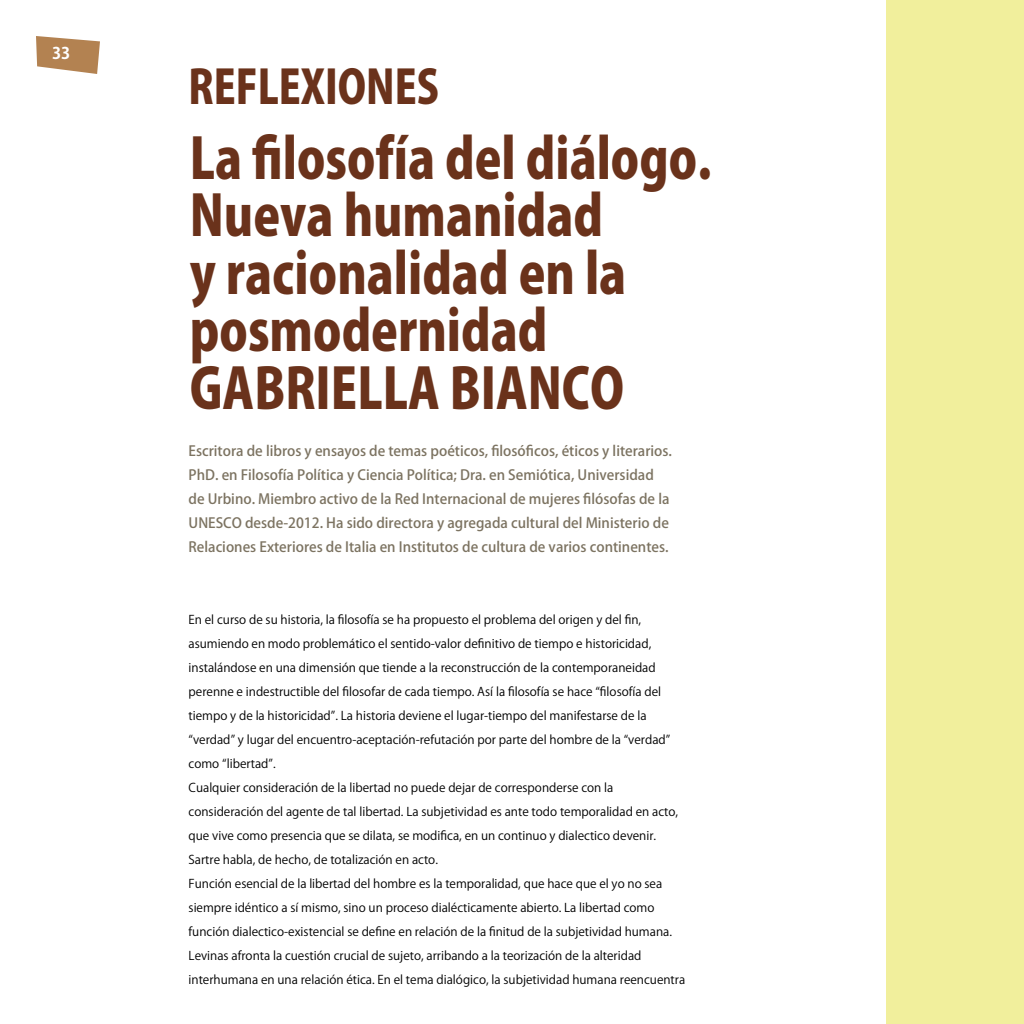
<style>
.page{position:relative;width:1024px;height:1024px;background:#fff}
.page>*{position:absolute;margin:0;border:0;box-sizing:border-box;transform-origin:0 0}
.t1{font:800 55.2px/57.6px "Koz Go Pro";color:#6a321b;scale:.87 1}
.t2{font:800 46px "Koz Go Pro";color:#6a321b;scale:.87 1}
.t3{font:700 16px "Koz Go Pr 6 N";color:#fff}
.t4{font:500 14px/24px "Koz Go Pro";color:#7c7361}
.t5{font:12px/24px "Koz Go Pro";color:#000}
</style>
<div class="page">
<svg style="left:36px;top:36px;width:64px;height:38px"></svg>
<div style="left:886px;top:0;width:138px;height:1024px;background:#f1ef9c"></div>
<h3 class="t3" style="left:52px;top:44px;width:20px">33</h3>
<h2 class="t2" style="left:189px;top:57px;width:289px">REFLEXIONES</h2>
<h1 class="t1" style="left:190px;top:133px;width:601px">La filosofía del diálogo.<br>Nueva humanidad<br>y racionalidad en la posmodernidad<br>GABRIELLA BIANCO</h1>
<p class="t4" style="left:189px;top:440px;width:485px">Escritora de libros y ensayos de temas poéticos, filosóficos, éticos y literarios.<br>PhD. en Filosofía Política y Ciencia Política; Dra. en Semiótica, Universidad de Urbino. Miembro activo de la Red Internacional de mujeres filósofas de la UNESCO desde-2012. Ha sido directora y agregada cultural del Ministerio de Relaciones Exteriores de Italia en Institutos de cultura de varios continentes.</p>
<p class="t5" style="left:189px;top:608px;width:498px">En el curso de su historia, la filosofía se ha propuesto el problema del origen y del fin, asumiendo en modo problemático el sentido-valor definitivo de tiempo e historicidad, instalándose en una dimensión que tiende a la reconstrucción de la contemporaneidad perenne e indestructible del filosofar de cada tiempo. Así la filosofía se hace “filosofía del tiempo y de la historicidad”. La historia deviene el lugar-tiempo del manifestarse de la “verdad” y lugar del encuentro-aceptación-refutación por parte del hombre de la “verdad” como “libertad”.<br>Cualquier consideración de la libertad no puede dejar de corresponderse con la consideración del agente de tal libertad. La subjetividad es ante todo temporalidad en acto, que vive como presencia que se dilata, se modifica, en un continuo y dialectico devenir.<br>Sartre habla, de hecho, de totalización en acto.<br>Función esencial de la libertad del hombre es la temporalidad, que hace que el yo no sea siempre idéntico a sí mismo, sino un proceso dialécticamente abierto. La libertad como función dialectico-existencial se define en relación de la finitud de la subjetividad humana.<br>Levinas afronta la cuestión crucial de sujeto, arribando a la teorización de la alteridad interhumana en una relación ética. En el tema dialógico, la subjetividad humana reencuentra</p>
</div>
